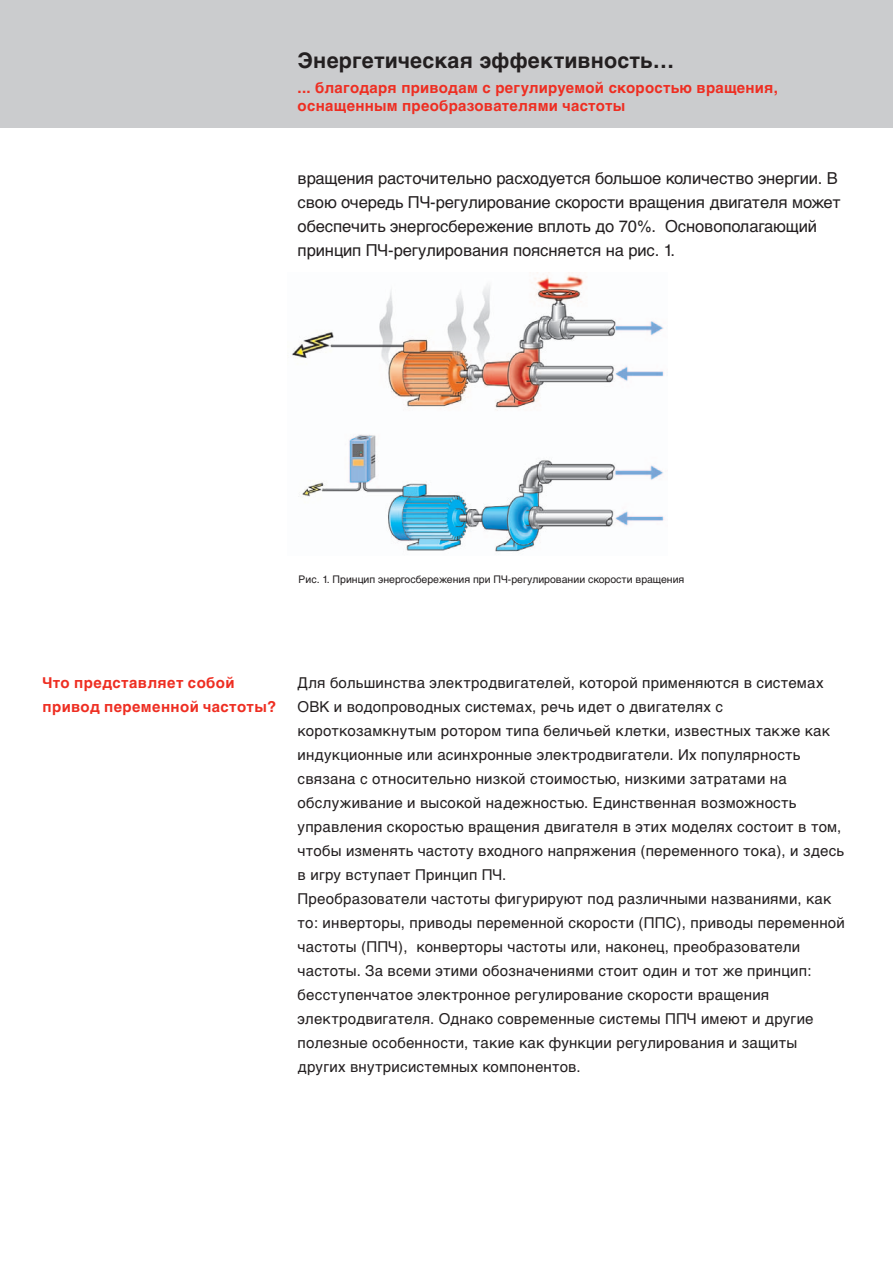
<style>
.page{position:relative;width:893px;height:1263px;background:#fff}
.page>*{position:absolute;margin:0;border:0;box-sizing:border-box;transform-origin:0 0}
.t1{font:700 21.45px "Helvetica Cyr";letter-spacing:.005em;color:#231f20}
.t2{font:16.5px/24px "Helvetica Cyr Upright";letter-spacing:-.005em;color:#231f20}
.t3{font:15px/24px "Helvetica Cyr Upright";letter-spacing:.015em;color:#231f20}
.t4{font:700 15px/18px "Helvetica Cyr";letter-spacing:.02em;color:#ee2e22}
.t5{font:10.5px "Helvetica Cyr Upright";color:#231f20}
</style>
<div class="page">
<div style="left:0;top:0;width:893px;height:128px;background:#cbccce"></div>
<img style="left:291px;top:274px;width:374px;height:278px">
<h1 class="t1" style="left:298px;top:48px;width:378px">Энергетическая эффективность…</h1>
<p class="t4" style="left:298px;top:78px;width:482px">... благодаря приводам с регулируемой скоростью вращения, оснащенным преобразователями частоты</p>
<p class="t2" style="left:298px;top:166px;width:545px">вращения расточительно расходуется большое количество энергии. В свою очередь ПЧ-регулирование скорости вращения двигателя может обеспечить энергосбережение вплоть до 70%. Основополагающий принцип ПЧ-регулирования поясняется на рис. 1.</p>
<p class="t5" style="left:299px;top:574px;width:387px">Рис. 1. Принцип энергосбережения при ПЧ-регулировании скорости вращения</p>
<p class="t4" style="left:43px;top:670px;width:235px;line-height:24px">Что представляет собой привод переменной частоты?</p>
<p class="t3" style="left:298px;top:671px;width:549px">Для большинства электродвигателей, которой применяются в системах ОВК и водопроводных системах, речь идет о двигателях с короткозамкнутым ротором типа беличьей клетки, известных также как индукционные или асинхронные электродвигатели. Их популярность связана с относительно низкой стоимостью, низкими затратами на обслуживание и высокой надежностью. Единственная возможность управления скоростью вращения двигателя в этих моделях состоит в том, чтобы изменять частоту входного напряжения (переменного тока), и здесь в игру вступает Принцип ПЧ.<br>Преобразователи частоты фигурируют под различными названиями, как то: инверторы, приводы переменной скорости (ППС), приводы переменной частоты (ППЧ), конверторы частоты или, наконец, преобразователи частоты. За всеми этими обозначениями стоит один и тот же принцип: бесступенчатое электронное регулирование скорости вращения электродвигателя. Однако современные системы ППЧ имеют и другие полезные особенности, такие как функции регулирования и защиты других внутрисистемных компонентов.</p>
</div>
